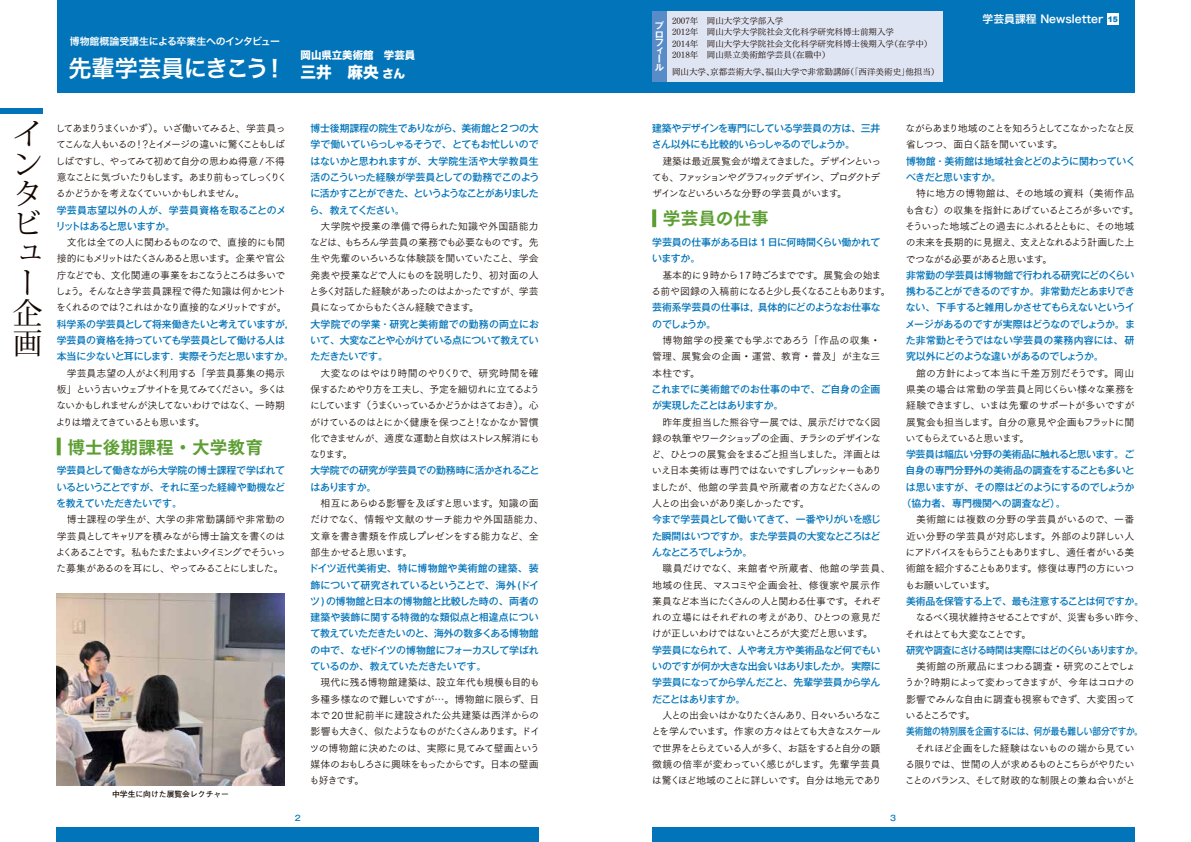
<style>
.page{position:relative;width:1191px;height:842px;background:#fff}
.page>*{position:absolute;margin:0;border:0;box-sizing:border-box;transform-origin:0 0}
.t1{font:29.8px/29.8px "Koz Min Pr 6 N";color:#140700}
.t2{font:23.3px "Hira Kaku Std N W6";letter-spacing:-.025em;color:#fff}
.t3{font:17.7px "Tsuku Go Pro E";color:#5c9e32}
.t4{font:15.6px "Hira Kaku Std W8";color:#fff}
.t5{font:10.9px "Hira Kaku Std N W6";color:#fff}
.t6{font:10.4px "Hira Kaku Std W8";color:#fff}
.t7{font:9.9px/16.3px "Tsuku Go Pro R";letter-spacing:-.065em;color:#140700;text-align:justify}
.t8{font:500 9.9px/16.3px "Gothic MB101 Pro";letter-spacing:-.03em;color:#0274b9;text-align:justify}
.t9{font:9.9px/16.3px "Tsuku Go Pro R";letter-spacing:-.04em;color:#140700}
.t10{font:9.9px/16.3px "Tsuku Go Pro R";letter-spacing:-.1em;color:#140700}
.t11{font:9.9px/16.3px "Tsuku Go Pro R";letter-spacing:-.025em;color:#140700}
.t12{font:9.9px/16.3px "Tsuku Go Pro R";letter-spacing:-.035em;color:#140700}
.t13{font:9.9px/16.3px "Tsuku Go Pro R";letter-spacing:-.11em;color:#140700}
.t14{font:500 9.9px/16.3px "Gothic MB101 Pro";letter-spacing:-.005em;color:#0274b9}
.t15{font:500 9.9px/16.3px "Gothic MB101 Pro";letter-spacing:-.01em;color:#0274b9}
.t16{font:500 9.9px "Gothic MB101 Pro";letter-spacing:-.03em;color:#0274b9;scale:.88 1}
.t17{font:500 9.9px "Gothic MB101 Pro";letter-spacing:-.03em;color:#0274b9;scale:.94 1}
.t18{font:9.9px "Hira Kaku Pro N W6";letter-spacing:-.02em;color:#fff}
.t19{font:500 9.9px "Gothic MB101 Pro";color:#0274b9}
.t20{font:700 9.2px/8.4px "Gothic MB101 Pr 6 De";color:#fff}
.t21{font:8.5px/11.3px "Tsuku Min Pr 6 R";color:#140700}
.t22{font:700 7.8px "Futo Go B101 Pro";color:#140700}
.t23{font:500 7.8px "Gothic MB101 Pro";color:#0274b9}
.s1{font-size:11.7px}
.s2{font-family:"Arial";font-weight:900;font-size:7.6px;color:#0274b9}
</style>
<div class="page">
<div style="left:57px;top:0;width:1077px;height:93px;background:#0274b9"></div>
<div style="left:57px;top:828px;width:482px;height:14px;background:#0274b9"></div>
<div style="left:652px;top:828px;width:482px;height:14px;background:#0274b9"></div>
<div style="left:1107px;top:13px;width:11px;height:12px;background:#fff"></div>
<div style="left:0;top:108px;width:43px;height:6px;background:#0274b9"></div>
<div style="left:652px;top:11px;width:290px;height:71px;background:#e0e5f4"></div>
<div style="left:652px;top:11px;width:14px;height:71px;background:#588cc8"></div>
<svg style="left:57px;top:438px;width:4px;height:17px"></svg>
<svg style="left:652px;top:209px;width:4px;height:18px"></svg>
<img style="left:57px;top:594px;width:228px;height:191px">
<p class="t18" style="left:70px;top:32px;width:212px">博物館概論受講生による卒業生へのインタビュー</p>
<h2 class="t2" style="left:68px;top:50px;width:220px">先輩学芸員にきこう！</h2>
<p class="t6" style="left:300px;top:50px;width:116px">岡山県立美術館　学芸員</p>
<h3 class="t4" style="left:300px;top:63px;width:106px">三井　麻央 <span class="s1">さん</span></h3>
<p class="t20" style="left:654px;top:21px;width:11px">プロフィール</p>
<p class="t21" style="left:672px;top:14px;width:262px">2007年　岡山大学文学部入学　<br>2012年　岡山大学大学院社会文化科学研究科博士前期入学 　<br>2014年　岡山大学大学院社会文化科学研究科博士後期入学（在学中）<br>2018年　岡山県立美術館学芸員（在職中）</p>
<p class="t21" style="left:672px;top:65px;width:269px">岡山大学、京都芸術大学、福山大学で非常勤講師（「西洋美術史」他担当）</p>
<p class="t5" style="left:982px;top:11px;width:137px">学芸員課程 Newsletter <span class="s2">15</span></p>
<h1 class="t1" style="left:13px;top:120px;width:31px">インタビュー企画</h1>
<p class="t10" style="left:55px;top:119px;width:233px">してあまりうまくいかず）。いざ働いてみると、学芸員ってこんな人もいるの！？とイメージの違いに驚くこともしばしばですし、やってみて初めて自分の思わぬ得意 / 不得意なことに気づいたりもします。あまり前もってしっくりくるかどうかを考えなくていいかもしれません。</p>
<p class="t15" style="left:56px;top:200px;width:232px">学芸員志望以外の人が、学芸員資格を取ることのメリットはあると思いますか。</p>
<p class="t7" style="left:55px;top:233px;width:233px;text-align:left">　文化は全ての人に関わるものなので、直接的にも間接的にもメリットはたくさんあると思います。企業や官公庁などでも、文化関連の事業をおこなうところは多いでしょう。そんなとき学芸員課程で得た知識は何かヒントをくれるのでは？これはかなり直接的なメリットですが。</p>
<p class="t8" style="left:57px;top:315px;width:240px;text-align:left">科学系の学芸員として将来働きたいと考えていますが，学芸員の資格を持っていても学芸員として働ける人は本当に少ないと耳にします．実際そうだと思いますか。</p>
<p class="t7" style="left:56px;top:364px;width:231px">　学芸員志望の人がよく利用する「学芸員募集の掲示板」という古いウェブサイトを見てみてください。多くはないかもしれませんが決してないわけではなく、一時期よりは増えてきているとも思います。</p>
<p class="t8" style="left:56px;top:461px;width:230px">学芸員として働きながら大学院の博士課程で学ばれているということですが、それに至った経緯や動機などを教えていただきたいです。</p>
<p class="t7" style="left:56px;top:510px;width:232px">　博士課程の学生が、大学の非常勤講師や非常勤の学芸員としてキャリアを積みながら博士論文を書くのはよくあることです。私もたまたまよいタイミングでそういった募集があるのを耳にし、やってみることにしました。</p>
<h3 class="t3" style="left:67px;top:431px;width:197px">博士後期課程・大学教育</h3>
<p class="t22" style="left:112px;top:787px;width:118px">中学生に向けた展覧会レクチャー</p>
<p class="t8" style="left:309px;top:119px;width:231px">博士後期課程の院生でありながら、美術館と2つの大学で働いていらっしゃるそうで、とてもお忙しいのではないかと思われますが、大学院生活や大学教員生活のこういった経験が学芸員としての勤務でこのように活かすことができた、というようなことがありましたら、教えてください。</p>
<p class="t7" style="left:309px;top:217px;width:231px">　大学院や授業の準備で得られた知識や外国語能力などは、もちろん学芸員の業務でも必要なものです。先生や先輩のいろいろな体験談を聞いていたこと、学会発表や授業などで人にものを説明したり、初対面の人と多く対話した経験があったのはよかったですが、学芸員になってからもたくさん経験できます。</p>
<p class="t8" style="left:310px;top:315px;width:230px">大学院での学業・研究と美術館での勤務の両立において、大変なことや心がけている点について教えていただきたいです。</p>
<p class="t7" style="left:310px;top:364px;width:231px">　大変なのはやはり時間のやりくりで、研究時間を確保するためやり方を工夫し、予定を細切れに立てるようにしています（うまくいっているかどうかはさておき）。心がけているのはとにかく健康を保つこと！なかなか習慣化できませんが、適度な運動と自炊はストレス解消にもなります。</p>
<p class="t8" style="left:310px;top:461px;width:230px">大学院での研究が学芸員での勤務時に活かされることはありますか。</p>
<p class="t12" style="left:310px;top:494px;width:235px">　相互にあらゆる影響を及ぼすと思います。知識の面だけでなく、情報や文献のサーチ能力や外国語能力、文章を書き書類を作成しプレゼンをする能力など、全部生かせると思います。</p>
<p class="t8" style="left:308px;top:559px;width:232px">ドイツ近代美術史、特に博物館や美術館の建築、装飾について研究されているということで、海外 (ドイツ )の博物館と日本の博物館と比較した時の、両者の建築や装飾に関する特徴的な類似点と相違点について教えていただきたいのと、海外の数多くある博物館の中で、なぜドイツの博物館にフォーカスして学ばれているのか、教えていただきたいです。</p>
<p class="t9" style="left:309px;top:673px;width:232px">　現代に残る博物館建築は、設立年代も規模も目的も多種多様なので難しいですが…。博物館に限らず、日本で 20世紀前半に建設された公共建築は西洋からの影響も大きく、似たようなものがたくさんあります。ドイツの博物館に決めたのは、実際に見てみて壁画という媒体のおもしろさに興味をもったからです。日本の壁画も好きです。</p>
<p class="t8" style="left:652px;top:119px;width:230px">建築やデザインを専門にしている学芸員の方は、三井さん以外にも比較的いらっしゃるのでしょうか。</p>
<p class="t7" style="left:651px;top:152px;width:231px">　建築は最近展覧会が増えてきました。デザインといっても、ファッションやグラフィックデザイン、プロダクトデザインなどいろいろな分野の学芸員がいます。</p>
<p class="t8" style="left:652px;top:233px;width:230px">学芸員の仕事がある日は1日に何時間くらい働かれていますか。</p>
<p class="t7" style="left:651px;top:266px;width:241px">　基本的に9 時から17 時ごろまでです。展覧会の始まる前や図録の入稿前になると少し長くなることもあります。</p>
<p class="t8" style="left:652px;top:298px;width:230px">芸術系学芸員の仕事は，具体的にどのようなお仕事なのでしょうか。</p>
<p class="t7" style="left:652px;top:331px;width:230px">　博物館学の授業でも学ぶであろう「作品の収集・管理、展覧会の企画・運営、教育・普及」が主な三本柱です。</p>
<p class="t14" style="left:651px;top:380px;width:230px">これまでに美術館でのお仕事の中で、ご自身の企画が実現したことはありますか。</p>
<p class="t7" style="left:651px;top:413px;width:232px;text-align:left">　昨年度担当した熊谷守一展では、展示だけでなく図録の執筆やワークショップの企画、チラシのデザインなど、ひとつの展覧会をまるごと担当しました。洋画とはいえ日本美術は専門ではないですしプレッシャーもありましたが、他館の学芸員や所蔵者の方などたくさんの人との出会いがあり楽しかったです。</p>
<p class="t8" style="left:652px;top:510px;width:230px">今まで学芸員として働いてきて、一番やりがいを感じた瞬間はいつですか。また学芸員の大変なところはどんなところでしょうか。</p>
<p class="t11" style="left:651px;top:559px;width:240px">　職員だけでなく、来館者や所蔵者、他館の学芸員、地域の住民、マスコミや企画会社、修復家や展示作業員など本当にたくさんの人と関わる仕事です。それぞれの立場にはそれぞれの考えがあり、ひとつの意見だけが正しいわけではないところが大変だと思います。</p>
<p class="t8" style="left:652px;top:641px;width:230px">学芸員になられて、人や考え方や美術品など何でもいいのですが何か大きな出会いはありましたか。実際に学芸員になってから学んだこと、先輩学芸員から学んだことはありますか。</p>
<p class="t7" style="left:651px;top:706px;width:232px;text-align:left">　人との出会いはかなりたくさんあり、日々いろいろなことを学んでいます。作家の方々はとても大きなスケールで世界をとらえている人が多く、お話をすると自分の顕微鏡の倍率が変わっていく感じがします。先輩学芸員は驚くほど地域のことに詳しいです。自分は地元であり</p>
<h3 class="t3" style="left:663px;top:203px;width:107px">学芸員の仕事</h3>
<p class="t23" style="left:295px;top:812px;width:7px">2</p>
<p class="t23" style="left:890px;top:812px;width:7px">3</p>
<p class="t13" style="left:905px;top:119px;width:230px">ながらあまり地域のことを知ろうとしてこなかったなと反省しつつ、面白く話を聞いています。</p>
<p class="t8" style="left:906px;top:152px;width:231px">博物館・美術館は地域社会とどのように関わっていくべきだと思いますか。</p>
<p class="t9" style="left:905px;top:184px;width:236px">　特に地方の博物館は、その地域の資料（美術作品も含む）の収集を指針にあげているところが多いです。そういった地域ごとの過去にふれるとともに、その地域の未来を長期的に見据え、支えとなれるよう計画した上でつながる必要があると思います。</p>
<p class="t8" style="left:905px;top:266px;width:231px">非常勤の学芸員は博物館で行われる研究にどのくらい携わることができるのですか。非常勤だとあまりできない、下手すると雑用しかさせてもらえないというイメージがあるのですが実際はどうなのでしょうか。また非常勤とそうではない学芸員の業務内容には、研究以外にどのような違いがあるのでしょうか。</p>
<p class="t7" style="left:905px;top:364px;width:231px">　館の方針によって本当に千差万別だそうです。岡山県美の場合は常勤の学芸員と同じくらい様々な業務を経験できますし、いまは先輩のサポートが多いですが展覧会も担当します。自分の意見や企画もフラットに聞いてもらえていると思います。</p>
<p class="t8" style="left:906px;top:445px;width:230px">学芸員は幅広い分野の美術品に触れると思います。ご</p>
<p class="t8" style="left:905px;top:461px;width:231px">自身の専門分野外の美術品の調査をすることも多いと</p>
<p class="t8" style="left:906px;top:478px;width:230px">は思いますが、その際はどのようにするのでしょうか</p>
<p class="t19" style="left:901px;top:495px;width:165px">（協力者、専門機関への調査など）。</p>
<p class="t7" style="left:905px;top:510px;width:231px">　美術館には複数の分野の学芸員がいるので、一番近い分野の学芸員が対応します。外部のより詳しい人にアドバイスをもらうこともありますし、適任者がいる美術館を紹介することもあります。修復は専門の方にいつもお願いしています。</p>
<p class="t8" style="left:906px;top:592px;width:240px">美術品を保管する上で、最も注意することは何ですか。</p>
<p class="t10" style="left:905px;top:608px;width:241px">　なるべく現状維持させることですが、災害も多い昨今、それはとても大変なことです。</p>
<p class="t17" style="left:906px;top:642px;width:254px">研究や調査にさける時間は実際にはどのくらいありますか。</p>
<p class="t7" style="left:904px;top:657px;width:233px;text-align:left">　美術館の所蔵品にまつわる調査・研究のことでしょうか？時期によって変わってきますが、今年はコロナの影響でみんな自由に調査も視察もできず、大変困っているところです。</p>
<p class="t16" style="left:906px;top:723px;width:271px">美術館の特別展を企画するには、何が最も難しい部分ですか。</p>
<p class="t7" style="left:905px;top:738px;width:232px">　それほど企画をした経験はないものの端から見ている限りでは、世間の人が求めるものとこちらがやりたいことのバランス、そして財政的な制限との兼ね合いがと</p>
</div>
